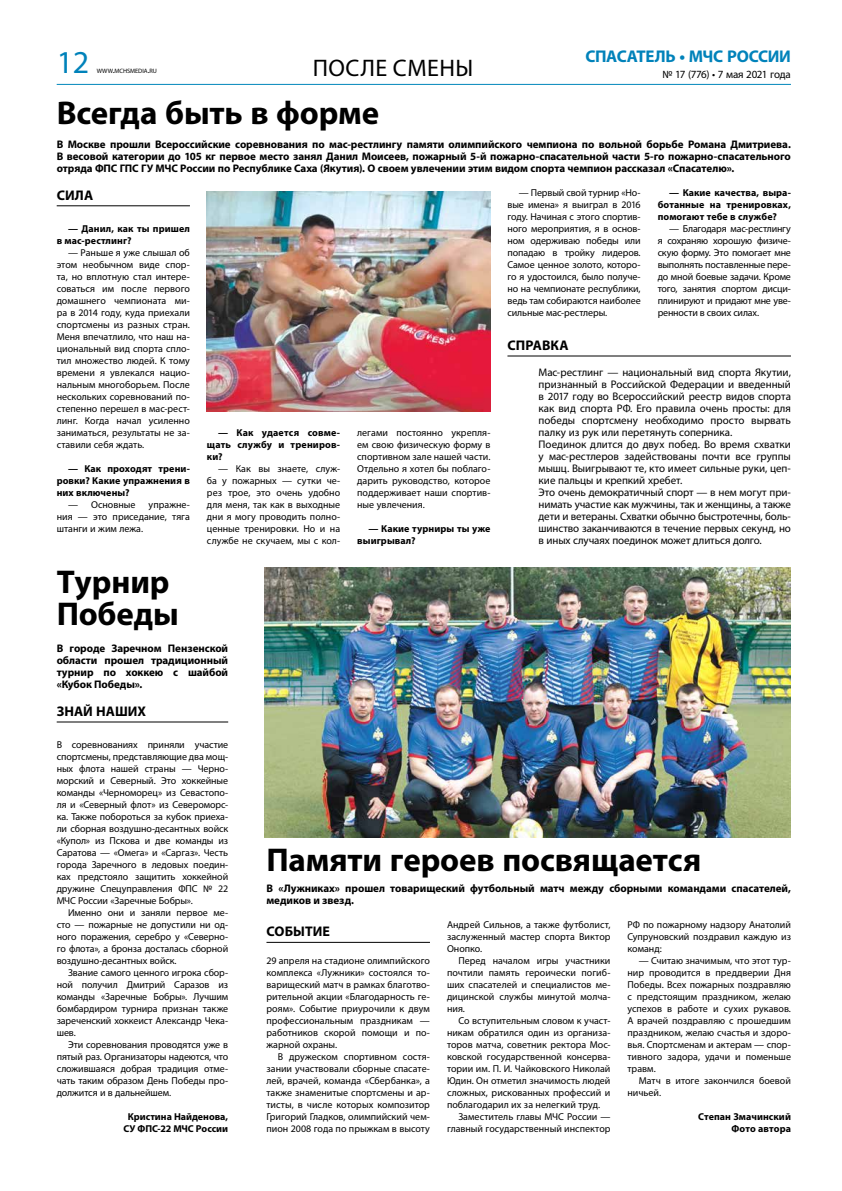
<style>
.page{position:relative;width:842px;height:1191px;background:#fff}
.page>*{position:absolute;margin:0;border:0;box-sizing:border-box;transform-origin:0 0}
.t1{font:700 33px/32px "Myriad Pro";letter-spacing:-.005em;color:#000}
.t2{font:32px "Myriad Pro";color:#0082ba}
.t3{font:24px "Myriad Pro";color:#000}
.t4{font:700 17px "Myriad Pro";letter-spacing:-.02em;color:#0082ba}
.t5{font:700 14px "Myriad Pro";letter-spacing:.005em;color:#000}
.t6{font:11px/12px "Myriad Pro";letter-spacing:-.005em;color:#000}
.t7{font:700 11px/12px "Myriad Pro";letter-spacing:-.005em;color:#000;text-align:justify}
.t8{font:10px/12px "Myriad Pro";letter-spacing:-.005em;color:#000;text-align:justify}
.t9{font:700 10px/12px "Myriad Pro";letter-spacing:.01em;color:#000;text-align:justify}
.t10{font:6.3px "Myriad Pro";letter-spacing:-.01em;color:#000}
.s1{font-size:9px}
</style>
<div class="page">
<hr style="left:57px;top:84px;width:734px;height:1px;background:#0087bb">
<hr style="left:57px;top:205px;width:133px;height:1px;background:#000">
<hr style="left:266px;top:942px;width:164px;height:1px;background:#000">
<hr style="left:57px;top:721px;width:171px;height:1px;background:#000">
<img style="left:207px;top:192px;width:283px;height:220px">
<hr style="left:507px;top:355px;width:284px;height:1px;background:#000">
<img style="left:265px;top:568px;width:526px;height:269px">
<h2 class="t2" style="left:57px;top:42px;width:34px">12</h2>
<h3 class="t4" style="left:585px;top:47px;width:207px">СПАСАТЕЛЬ • МЧС РОССИИ</h3>
<h3 class="t3" style="left:313px;top:53px;width:97px">После смен</h3>
<h3 class="t3" style="left:456px;top:53px;width:19px">ы</h3>
<p class="t10" style="left:97px;top:67px;width:62px">WWW<span class="s1">.</span>MCHSMEDIA<span class="s1">.</span>RU</p>
<p class="t6" style="left:662px;top:68px;width:130px">№ 17 (776) • 7 мая 2021 года</p>
<h1 class="t1" style="left:57px;top:98px;width:324px">Всегда быть в форме</h1>
<p class="t7" style="left:57px;top:138px;width:736px">В Москве прошли Всероссийские соревнования по мас-рестлингу памяти олимпийского чемпиона по вольной борьбе Романа Дмитриева.<br>В весовой категории до 105 кг первое место занял Данил Моисеев, пожарный 5-й пожарно-спасательной части 5-го пожарно-спасательного отряда ФПС ГПС ГУ МЧС России по Республике Саха (Якутия). О своем увлечении этим видом спорта чемпион рассказал «Спасателю».</p>
<h3 class="t5" style="left:57px;top:187px;width:29px">СИЛА</h3>
<p class="t9" style="left:57px;top:222px;width:135px;text-indent:11px">— Данил, как ты пришел в мас-рестлинг?</p>
<p class="t8" style="left:57px;top:246px;width:135px;text-indent:11px">— Раньше я уже слышал об этом необычном виде спор&shy;та, но вплотную стал интере&shy;соваться им после первого домашнего чемпионата ми&shy;ра в 2014 году, куда приехали спортсмены из разных стран.<br>Меня впечатлило, что наш на&shy;циональный вид спорта спло&shy;тил множество людей. К тому времени я увлекался нацио&shy;нальным многоборьем. После нескольких соревнований по&shy;степенно перешел в мас-рест&shy;линг. Когда начал усиленно заниматься, результаты не за&shy;ставили себя ждать.</p>
<p class="t9" style="left:57px;top:462px;width:135px;text-indent:11px">— Как проходят трени&shy;ровки? Какие упражнения в них включены?</p>
<p class="t8" style="left:68px;top:498px;width:69px">— Основные</p>
<p class="t8" style="left:57px;top:498px;width:135px;text-indent:92px">упражне&shy;ния — это приседание, тяга штанги и жим лежа.</p>
<p class="t9" style="left:207px;top:426px;width:135px;text-indent:11px">— Как удается совме&shy;щать службу и трениров&shy;ки?</p>
<p class="t8" style="left:207px;top:462px;width:135px;text-indent:11px">— Как вы знаете, служ&shy;ба у пожарных — сутки че&shy;рез трое, это очень удобно для меня, так как в выходные дни я могу проводить полно&shy;ценные тренировки. Но и на службе не скучаем, мы с кол-</p>
<h1 class="t1" style="left:57px;top:566px;width:124px">Турнир<br>Победы</h1>
<p class="t7" style="left:57px;top:642px;width:173px">В городе Заречном Пензенской области прошел традиционный турнир по хоккею с шайбой «Кубок Победы».</p>
<p class="t8" style="left:357px;top:426px;width:135px">легами постоянно укрепля&shy;ем свою физическую форму в спортивном зале нашей части.<br>Отдельно я хотел бы поблаго&shy;дарить руководство, которое поддерживает наши спортив&shy;ные увлечения.</p>
<p class="t9" style="left:357px;top:522px;width:135px;text-indent:11px">— Какие турниры ты уже выигрывал?</p>
<p class="t8" style="left:507px;top:186px;width:135px;text-indent:11px">— Первый свой турнир «Но&shy;вые имена» я выиграл в 2016 году. Начиная с этого спортив&shy;ного мероприятия, я в основ&shy;ном одерживаю победы или попадаю в тройку лидеров.<br>Самое ценное золото, которо&shy;го я удостоился, было получе&shy;но на чемпионате республики, ведь там собираются наиболее сильные мас-рестлеры.</p>
<p class="t9" style="left:658px;top:186px;width:135px;text-indent:11px">— Какие качества, выра&shy;ботанные на тренировках, помогают тебе в службе?</p>
<p class="t8" style="left:658px;top:222px;width:135px;text-indent:11px">— Благодаря мас-рестлингу я сохраняю хорошую физиче&shy;скую форму. Это помогает мне выполнять поставленные пере&shy;до мной боевые задачи. Кроме того, занятия спортом дисци&shy;плинируют и придают мне уве&shy;ренности в своих силах.</p>
<h3 class="t5" style="left:508px;top:337px;width:63px">справка</h3>
<p class="t6" style="left:539px;top:366px;width:254px">Мас-рестлинг — национальный вид спорта Якутии, признанный в Российской Федерации и введенный в 2017 году во Всероссийский реестр видов спорта как вид спорта РФ. Его правила очень просты: для победы спортсмену необходимо просто вырвать палку из рук или перетянуть соперника.<br>Поединок длится до двух побед. Во время схватки у мас-рестлеров задействованы почти все группы мышц. Выигрывают те, кто имеет сильные руки, цеп&shy;кие пальцы и крепкий хребет.<br>Это очень демократичный спорт — в нем могут при&shy;нимать участие как мужчины, так и женщины, а также дети и ветераны. Схватки обычно быстротечны, боль&shy;шинство заканчиваются в течение первых секунд, но в иных случаях поединок может длиться долго.</p>
<h3 class="t5" style="left:57px;top:703px;width:70px">знай наших</h3>
<p class="t8" style="left:57px;top:738px;width:173px">В соревнованиях приняли участие спортсмены, представляющие два мощ&shy;ных флота нашей страны — Черно&shy;морский и Северный. Это хоккейные команды «Черноморец» из Севастопо&shy;ля и «Северный флот» из Североморс&shy;ка. Также побороться за кубок приеха&shy;ли сборная воздушно-десантных войск «Купол» из Пскова и две команды из Саратова — «Омега» и «Саргаз». Честь города Заречного в ледовых поедин&shy;ках предстояло защитить хоккейной дружине Спецуправления ФПС № 22<br>МЧС России «Заречные Бобры».</p>
<p class="t8" style="left:57px;top:906px;width:173px;text-indent:11px">Именно они и заняли первое ме&shy;сто — пожарные не допустили ни од&shy;ного поражения, серебро у «Северно&shy;го флота», а бронза досталась сборной воздушно-десантных войск.</p>
<p class="t8" style="left:57px;top:966px;width:173px;text-indent:11px">Звание самого ценного игрока сбор&shy;ной получил Дмитрий Саразов из команды «Заречные Бобры». Лучшим бомбардиром турнира признан также зареченский хоккеист Александр Чека&shy;шев.</p>
<p class="t8" style="left:57px;top:1038px;width:173px;text-indent:11px">Эти соревнования проводятся уже в пятый раз. Организаторы надеются, что сложившаяся добрая традиция отме&shy;чать таким образом День Победы про&shy;должится и в дальнейшем.</p>
<p class="t9" style="left:123px;top:1110px;width:106px;text-align:center">Кристина Найденова,<br>СУ ФПС-22 МЧС России</p>
<h1 class="t1" style="left:266px;top:844px;width:436px">Памяти героев посвящается</h1>
<p class="t7" style="left:266px;top:882px;width:526px">В «Лужниках» прошел товарищеский футбольный матч между сборными командами спасателей, медиков и звезд.</p>
<h3 class="t5" style="left:267px;top:923px;width:65px">СОБЫТИЕ</h3>
<p class="t8" style="left:266px;top:954px;width:165px">29 апреля на стадионе олимпийского комплекса «Лужники» состоялся то&shy;варищеский матч в рамках благотво&shy;рительной акции «Благодарность ге&shy;роям». Событие приурочили к двум профессиональным праздникам — работников скорой помощи и по&shy;жарной охраны.</p>
<p class="t8" style="left:266px;top:1050px;width:165px;text-indent:11px">В дружеском спортивном состя&shy;зании участвовали сборные спасате&shy;лей, врачей, команда «Сбербанка», а также знаменитые спортсмены и ар&shy;тисты, в числе которых композитор Григорий Гладков, олимпийский чем&shy;пион 2008 года по прыжкам в высоту</p>
<p class="t8" style="left:447px;top:918px;width:165px">Андрей Сильнов, а также футболист, заслуженный мастер спорта Виктор Онопко.</p>
<p class="t8" style="left:447px;top:954px;width:165px;text-indent:11px">Перед началом игры участники почтили память героически погиб&shy;ших спасателей и специалистов ме&shy;дицинской службы минутой молча&shy;ния.</p>
<p class="t8" style="left:447px;top:1014px;width:165px;text-indent:11px">Со вступительным словом к участ&shy;никам обратился один из организа&shy;торов матча, советник ректора Мос&shy;ковской государственной консерва&shy;тории им. П. И. Чайковского Николай Юдин. Он отметил значимость людей сложных, рискованных профессий и поблагодарил их за нелегкий труд.</p>
<p class="t8" style="left:447px;top:1110px;width:165px;text-align:right">Заместитель главы МЧС России — главный государственный инспектор</p>
<p class="t8" style="left:627px;top:918px;width:165px">РФ по пожарному надзору Анатолий Супруновский поздравил каждую из команд:</p>
<p class="t8" style="left:627px;top:954px;width:165px;text-indent:11px">— Считаю значимым, что этот тур&shy;нир проводится в преддверии Дня Победы. Всех пожарных поздравляю с предстоящим праздником, желаю успехов в работе и сухих рукавов.<br>А врачей поздравляю с прошедшим праздником, желаю счастья и здоро&shy;вья. Спортсменам и актерам — спор&shy;тивного задора, удачи и поменьше травм.</p>
<p class="t8" style="left:627px;top:1074px;width:165px;text-indent:11px">Матч в итоге закончился боевой ничьей.</p>
<p class="t9" style="left:698px;top:1110px;width:94px;text-align:right">Степан Змачинский<br>Фото автора</p>
</div>
